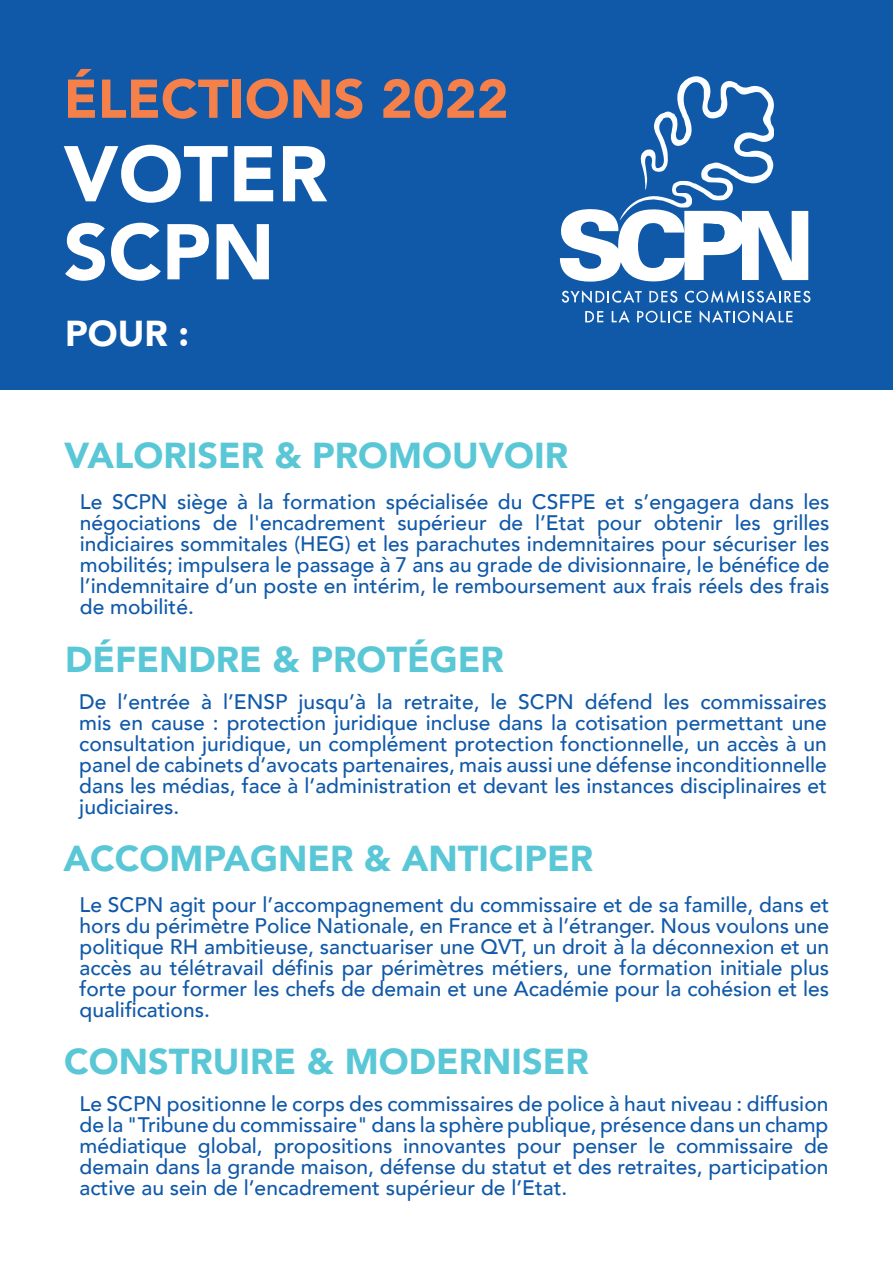
<style>
.page{position:relative;width:893px;height:1263px;background:#fff}
.page>*{position:absolute;margin:0;border:0;box-sizing:border-box;transform-origin:0 0}
.t1{font:900 78px/78px "Avenir";color:#fff}
.t2{font:900 54px "Avenir";color:#f5804a}
.t3{font:900 36px "Avenir";color:#59c7d6}
.t4{font:900 36px "Avenir";color:#fff}
.t5{font:500 21px/21px "Avenir";color:#1059a9;text-align:justify}
</style>
<div class="page">
<div style="left:0;top:0;width:893px;height:389px;background:#1059a9"></div>
<svg style="left:560px;top:76px;width:248px;height:206px"></svg>
<svg style="left:649px;top:290px;width:29px;height:13px"></svg>
<svg style="left:585px;top:311px;width:18px;height:11px"></svg>
<svg style="left:612px;top:310px;width:18px;height:13px"></svg>
<svg style="left:700px;top:310px;width:92px;height:13px"></svg>
<svg style="left:562px;top:290px;width:80px;height:13px"></svg>
<svg style="left:685px;top:290px;width:126px;height:13px"></svg>
<svg style="left:637px;top:310px;width:54px;height:13px"></svg>
<p class="t2" style="left:64px;top:53px;width:446px">ÉLECTIONS 2022</p>
<p class="t1" style="left:64px;top:133px;width:266px">VOTER<br>SCPN</p>
<p class="t4" style="left:65px;top:303px;width:125px">POUR :</p>
<p class="t3" style="left:64px;top:424px;width:506px">VALORISER &amp; PROMOUVOIR</p>
<p class="t5" style="left:80px;top:490px;width:751px">Le SCPN siège à la formation spécialisée du CSFPE et s’engagera dans les négociations de l'encadrement supérieur de l’Etat pour obtenir les grilles indiciaires sommitales (HEG) et les parachutes indemnitaires pour sécuriser les mobilités; impulsera le passage à 7 ans au grade de divisionnaire, le bénéfice de l’indemnitaire d’un poste en intérim, le remboursement aux frais réels des frais de mobilité.</p>
<p class="t3" style="left:65px;top:628px;width:440px">DÉFENDRE &amp; PROTÉGER</p>
<p class="t5" style="left:79px;top:690px;width:749px">De l’entrée à l’ENSP jusqu’à la retraite, le SCPN défend les commissaires mis en cause : protection juridique incluse dans la cotisation permettant une consultation juridique, un complément protection fonctionnelle, un accès à un panel de cabinets d’avocats partenaires, mais aussi une défense inconditionnelle dans les médias, face à l’administration et devant les instances disciplinaires et judiciaires.</p>
<p class="t3" style="left:64px;top:828px;width:531px">ACCOMPAGNER &amp; ANTICIPER</p>
<p class="t5" style="left:80px;top:893px;width:751px">Le SCPN agit pour l’accompagnement du commissaire et de sa famille, dans et hors du périmètre Police Nationale, en France et à l’étranger. Nous voulons une politique RH ambitieuse, sanctuariser une QVT, un droit à la déconnexion et un accès au télétravail définis par périmètres métiers, une formation initiale plus forte pour former les chefs de demain et une Académie pour la cohésion et les qualifications.</p>
<p class="t3" style="left:64px;top:1031px;width:526px">CONSTRUIRE &amp; MODERNISER</p>
<p class="t5" style="left:80px;top:1092px;width:750px">Le SCPN positionne le corps des commissaires de police à haut niveau : diffusion de la "Tribune du commissaire" dans la sphère publique, présence dans un champ médiatique global, propositions innovantes pour penser le commissaire de demain dans la grande maison, défense du statut et des retraites, participation active au sein de l’encadrement supérieur de l’Etat.</p>
</div>
